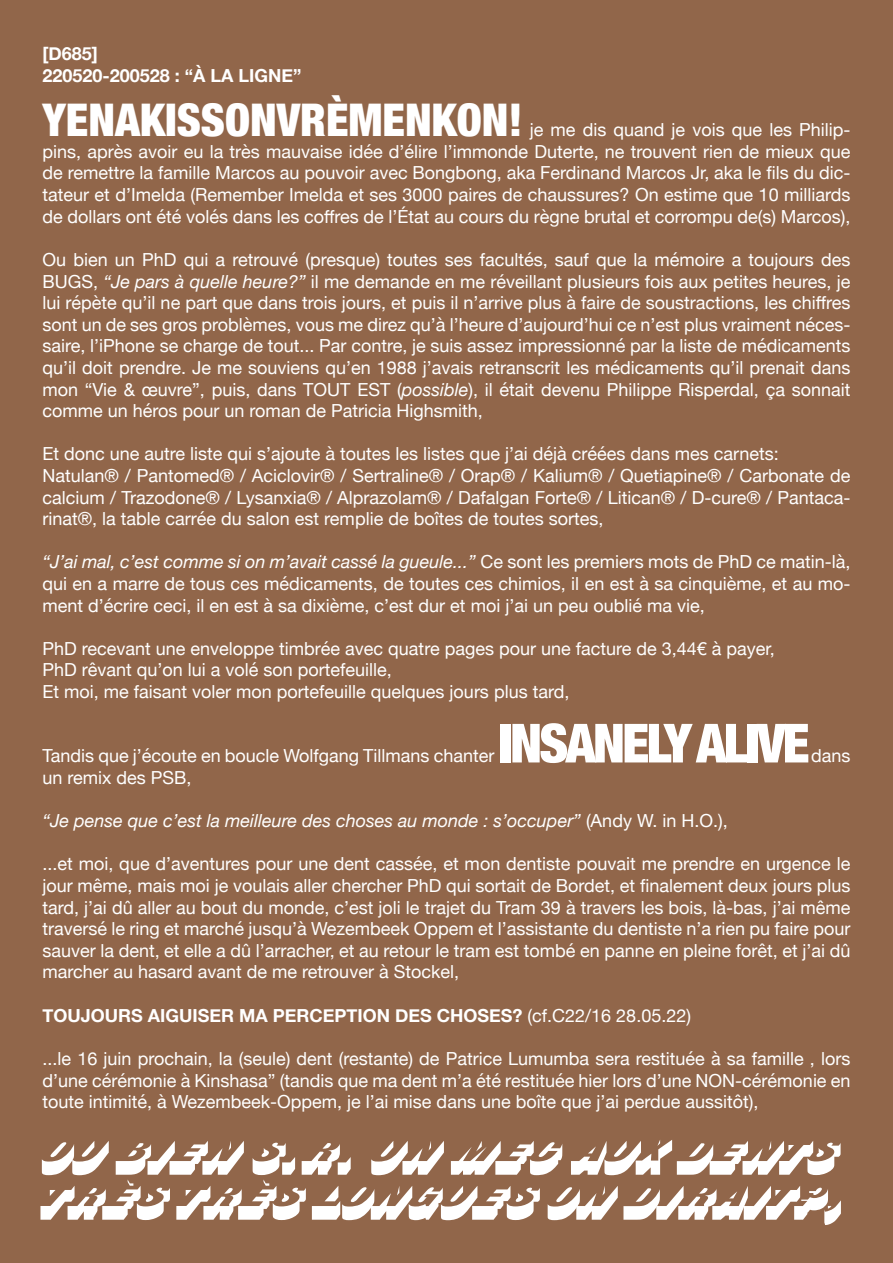
<style>
.page{position:relative;width:893px;height:1263px;background:#91664a}
.page>*{position:absolute;margin:0;border:0;box-sizing:border-box;transform-origin:0 0}
.t1{font:900 condensed 54px "Helvetica Neue";letter-spacing:-.05em;color:#fff}
.t2{font:51px/45px "Buster D";letter-spacing:-.01em;color:#fff}
.t3{font:900 condensed 45px "Helvetica Neue";color:#fff}
.t4{font:18px/21.6px "Helvetica Neue";color:#fff;text-align:justify}
.t5{font:700 18px/21.6px "Helvetica Neue";color:#fff}
.t6{font:italic 18px "Helvetica Neue";color:#fff}
.s1{font-style:italic}
.s2{font-style:normal}
.s3{font-weight:400}
</style>
<div class="page">
<p class="t5" style="left:43px;top:43px;width:261px">[D685]<br>220520-200528 : “À LA LIGNE”</p>
<h3 class="t3" style="left:43px;top:83px;width:482px">YENAKISSONVRÈMENKON!</h3>
<p class="t4" style="left:43px;top:120px;width:809px;text-indent:487px">je me dis quand je vois que les Philip&shy;pins, après avoir eu la très mauvaise idée d’élire l’immonde Duterte, ne trouvent rien de mieux que de remettre la famille Marcos au pouvoir avec Bongbong, aka Ferdinand Marcos Jr, aka le fils du dic&shy;tateur et d’Imelda (Remember Imelda et ses 3000 paires de chaussures? On estime que 10 milliards de dollars ont été volés dans les coffres de l’État au cours du règne brutal et corrompu de(s) Marcos),</p>
<p class="t4" style="left:43px;top:250px;width:809px">Ou bien un PhD qui a retrouvé (presque) toutes ses facultés, sauf que la mémoire a toujours des BUGS, <span class="s1">“Je pars à quelle heure?”</span> il me demande en me réveillant plusieurs fois aux petites heures, je lui répète qu’il ne part que dans trois jours, et puis il n’arrive plus à faire de soustractions, les chiffres sont un de ses gros problèmes, vous me direz qu’à l’heure d’aujourd’hui ce n’est plus vraiment néces&shy;saire, l’iPhone se charge de tout... Par contre, je suis assez impressionné par la liste de médicaments qu’il doit prendre. Je me souviens qu’en 1988 j’avais retranscrit les médicaments qu’il prenait dans mon “Vie &amp; œuvre”, puis, dans TOUT EST (<span class="s1">possible</span>), il était devenu Philippe Risperdal, ça sonnait comme un héros pour un roman de Patricia Highsmith,</p>
<p class="t4" style="left:43px;top:444px;width:809px;text-align:left">Et donc une autre liste qui s’ajoute à toutes les listes que j’ai déjà créées dans mes carnets:<br>Natulan® / Pantomed® / Aciclovir® / Sertraline® / Orap® / Kalium® / Quetiapine® / Carbonate de calcium / Trazodone® / Lysanxia® / Alprazolam® / Dafalgan Forte® / Litican® / D-cure® / Pantaca&shy;rinat®, la table carrée du salon est remplie de boîtes de toutes sortes,</p>
<p class="t4" style="left:43px;top:552px;width:809px"><span class="s1">“J’ai mal, c’est comme si on m’avait cassé la gueule...”</span> Ce sont les premiers mots de PhD ce matin-là, qui en a marre de tous ces médicaments, de toutes ces chimios, il en est à sa cinquième, et au mo&shy;ment d’écrire ceci, il en est à sa dixième, c’est dur et moi j’ai un peu oublié ma vie,</p>
<p class="t4" style="left:43px;top:639px;width:734px;text-align:left">PhD recevant une enveloppe timbrée avec quatre pages pour une facture de 3,44€ à payer,<br>PhD rêvant qu’on lui a volé son portefeuille,<br>Et moi, me faisant voler mon portefeuille quelques jours plus tard,</p>
<h1 class="t1" style="left:499px;top:699px;width:312px">INSANELY ALIVE</h1>
<p class="t4" style="left:43px;top:746px;width:453px">Tandis que j’écoute en boucle Wolfgang Tillmans chanter</p>
<p class="t4" style="left:811px;top:746px;width:41px">dans</p>
<p class="t4" style="left:43px;top:768px;width:151px">un remix des PSB,</p>
<p class="t6" style="left:43px;top:808px;width:687px">“Je pense que c’est la meilleure des choses au monde : s’occuper” <span class="s2">(Andy W. in H.O.),</span></p>
<p class="t4" style="left:43px;top:854px;width:809px">...et moi, que d’aventures pour une dent cassée, et mon dentiste pouvait me prendre en urgence le jour même, mais moi je voulais aller chercher PhD qui sortait de Bordet, et finalement deux jours plus tard, j’ai dû aller au bout du monde, c’est joli le trajet du Tram 39 à travers les bois, là-bas, j’ai même traversé le ring et marché jusqu’à Wezembeek Oppem et l’assistante du dentiste n’a rien pu faire pour sauver la dent, et elle a dû l’arracher, et au retour le tram est tombé en panne en pleine forêt, et j’ai dû marcher au hasard avant de me retrouver à Stockel,</p>
<p class="t5" style="left:43px;top:1005px;width:650px">TOUJOURS AIGUISER MA PERCEPTION DES CHOSES? <span class="s3">(cf.C22/16 28.05.22)</span></p>
<p class="t4" style="left:43px;top:1049px;width:809px">...le 16 juin prochain, la (seule) dent (restante) de Patrice Lumumba sera restituée à sa famille , lors d’une cérémonie à Kinshasa” (tandis que ma dent m’a été restituée hier lors d’une NON-cérémonie en toute intimité, à Wezembeek-Oppem, je l’ai mise dans une boîte que j’ai perdue aussitôt),</p>
<h2 class="t2" style="left:43px;top:1136px;width:809px">OU BIEN S.R. UN MEC AUX DENTS<br>TRÈS TRÈS LONGUES ON DIRAIT?,</h2>
</div>
